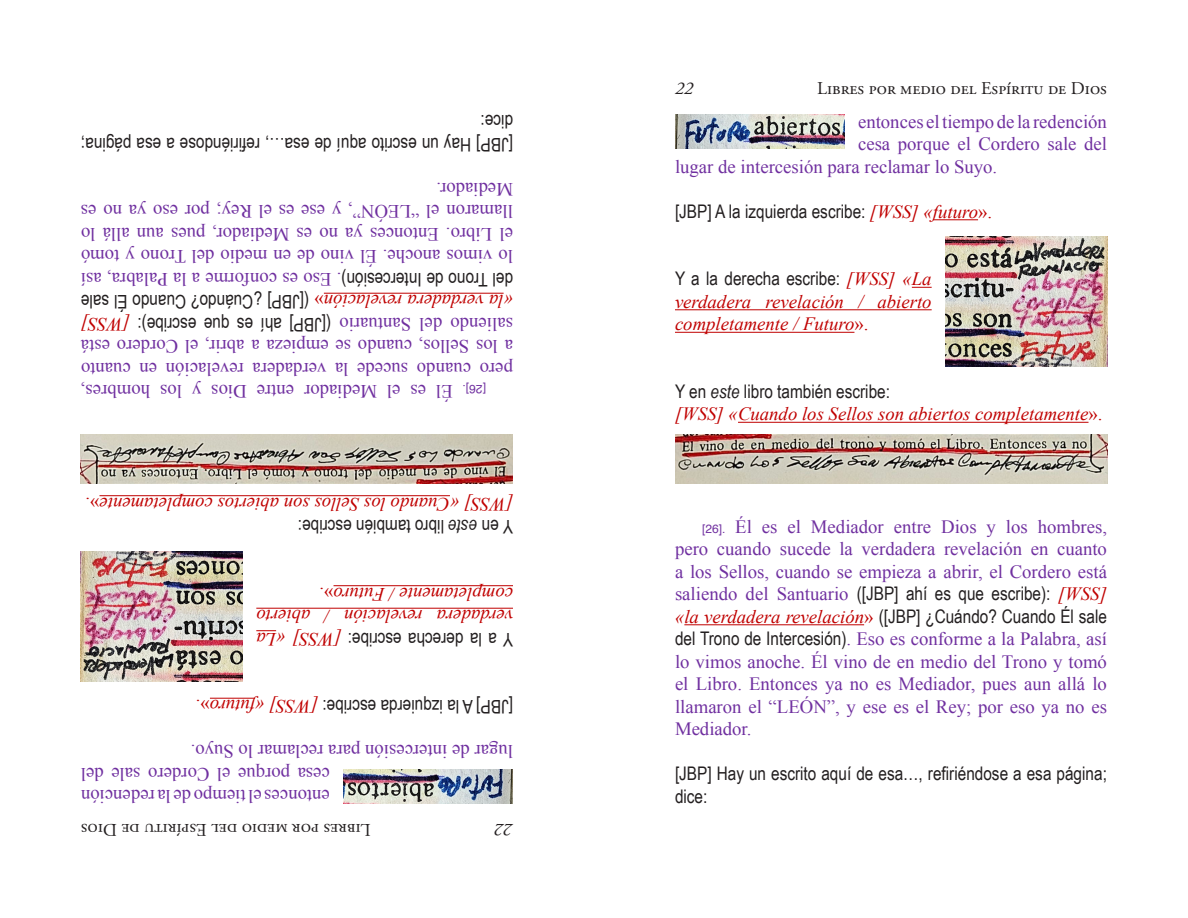
<style>
.page{position:relative;width:1188px;height:918px;background:#fff}
.page>*{position:absolute;margin:0;border:0;box-sizing:border-box;transform-origin:0 0}
.t1{font:18.75px/22.5px "Times New Roman";color:#7030a0;text-align:justify}
.t2{font:18.75px/22.5px "Arial Narrow";color:#231f20}
.t3{font:italic 18.75px/22.5px "Times New Roman";color:#c00000}
.t4{font:18px "Adobe Garamond Pro";color:#231f20}
.t5{font:italic 18px "Adobe Garamond Pro";color:#231f20}
.t6{font:12px "Helvetica";color:#7030a0}
.s1{font-family:"Arial Narrow";color:#231f20}
.s2{font-family:"Times New Roman";color:#7030a0}
.s3{font-family:"Times New Roman";font-style:italic;color:#c00000}
.s4{font-family:"Times New Roman";color:#c00000}
.s5{font-style:normal}
.s6{font-style:italic}
.s7{font-family:"Helvetica";font-size:12px}
</style>
<div class="page">
<hr style="left:210px;top:698px;width:45px;height:1px;background:#c00000">
<svg style="left:256px;top:630px;width:20px;height:1px"></svg>
<hr style="left:256px;top:608px;width:257px;height:1px;background:#c00000">
<hr style="left:334px;top:585px;width:179px;height:1px;background:#c00000">
<hr style="left:99px;top:495px;width:351px;height:1px;background:#c00000">
<hr style="left:324px;top:293px;width:180px;height:1px;background:#c00000">
<img style="left:343px;top:769px;width:170px;height:34px">
<img style="left:81px;top:551px;width:162px;height:131px">
<img style="left:81px;top:434px;width:432px;height:49px">
<hr style="left:933px;top:220px;width:45px;height:1px;background:#c00000">
<svg style="left:912px;top:287px;width:20px;height:1px"></svg>
<hr style="left:675px;top:310px;width:257px;height:1px;background:#c00000">
<hr style="left:675px;top:332px;width:179px;height:1px;background:#c00000">
<hr style="left:738px;top:422px;width:351px;height:1px;background:#c00000">
<hr style="left:684px;top:625px;width:180px;height:1px;background:#c00000">
<img style="left:675px;top:115px;width:170px;height:34px">
<img style="left:945px;top:236px;width:162px;height:131px">
<img style="left:675px;top:435px;width:432px;height:49px">
<p class="t2" style="left:513px;top:156px;width:433px;rotate:-180deg">[JBP] Hay un escrito aquí de esa…, refiriéndose a esa página; dice:</p>
<p class="t1" style="left:513px;top:291px;width:434px;rotate:-180deg"><span class="s1">del Trono de Intercesión)</span>. Eso es conforme a la Palabra, así lo vimos anoche. Él vino de en medio del Trono y tomó el Libro. Entonces ya no es Mediador, pues aun allá lo llamaron el “LEÓN”, y ese es el Rey; por eso ya no es Mediador.</p>
<p class="t2" style="left:513px;top:336px;width:433px;rotate:-180deg"><span class="s2">saliendo del Santuario</span> ([JBP] ahí es que escribe): <span class="s3">[WSS] «la verdadera revelación</span><span class="s4">»</span> ([JBP] ¿Cuándo? Cuando Él sale</p>
<p class="t1" style="left:513px;top:381px;width:434px;rotate:-180deg">pero cuando sucede la verdadera revelación en cuanto a los Sellos, cuando se empieza a abrir, el Cordero está</p>
<p class="t1" style="left:453px;top:403px;width:373px;rotate:-180deg">Él es el Mediador entre Dios y los hombres,</p>
<p class="t6" style="left:486px;top:399px;width:25px;rotate:-180deg">[26].</p>
<p class="t3" style="left:513px;top:516px;width:429px;rotate:-180deg">[WSS] «Cuando los Sellos son abiertos completamente<span class="s5">».</span></p>
<p class="t2" style="left:513px;top:539px;width:217px;rotate:-180deg">Y en <span class="s6">este</span> libro también escribe:</p>
<p class="t3" style="left:513px;top:628px;width:258px;rotate:-180deg">verdadera revelación / abierto completamente / Futuro<span class="s5">».</span></p>
<p class="t2" style="left:513px;top:651px;width:258px;rotate:-180deg">Y a la derecha escribe: <span class="s3">[WSS] «La</span></p>
<p class="t2" style="left:513px;top:719px;width:319px;rotate:-180deg">[JBP] A la izquierda escribe: <span class="s3">[WSS] «futuro</span><span class="s4">».</span></p>
<p class="t1" style="left:513px;top:763px;width:324px;rotate:-180deg">lugar de intercesión para reclamar lo Suyo.</p>
<p class="t1" style="left:330px;top:786px;width:250px;rotate:-180deg">cesa porque el Cordero sale del</p>
<p class="t1" style="left:330px;top:808px;width:250px;rotate:-180deg">entonces el tiempo de la redención</p>
<p class="t4" style="left:371px;top:840px;width:291px;rotate:-180deg">Libres por medio del Espíritu de Dios</p>
<p class="t5" style="left:513px;top:840px;width:19px;rotate:-180deg">22</p>
<p class="t5" style="left:675px;top:78px;width:19px">22</p>
<p class="t4" style="left:817px;top:78px;width:291px">Libres por medio del Espíritu de Dios</p>
<p class="t1" style="left:858px;top:110px;width:250px">entonces el tiempo de la redención</p>
<p class="t1" style="left:858px;top:132px;width:250px">cesa porque el Cordero sale del</p>
<p class="t1" style="left:675px;top:155px;width:324px">lugar de intercesión para reclamar lo Suyo.</p>
<p class="t2" style="left:675px;top:199px;width:319px">[JBP] A la izquierda escribe: <span class="s3">[WSS] «futuro</span><span class="s4">».</span></p>
<p class="t2" style="left:675px;top:267px;width:258px">Y a la derecha escribe: <span class="s3">[WSS] «La</span></p>
<p class="t3" style="left:675px;top:290px;width:258px">verdadera revelación / abierto completamente / Futuro<span class="s5">».</span></p>
<p class="t2" style="left:675px;top:379px;width:217px">Y en <span class="s6">este</span> libro también escribe:</p>
<p class="t3" style="left:675px;top:402px;width:429px">[WSS] «Cuando los Sellos son abiertos completamente<span class="s5">».</span></p>
<p class="t1" style="left:675px;top:515px;width:434px;text-indent:27px"><span class="s7">[26].</span> Él es el Mediador entre Dios y los hombres, pero cuando sucede la verdadera revelación en cuanto a los Sellos, cuando se empieza a abrir, el Cordero está</p>
<p class="t2" style="left:675px;top:582px;width:433px"><span class="s2">saliendo del Santuario</span> ([JBP] ahí es que escribe): <span class="s3">[WSS] «la verdadera revelación</span><span class="s4">»</span> ([JBP] ¿Cuándo? Cuando Él sale</p>
<p class="t1" style="left:675px;top:627px;width:434px"><span class="s1">del Trono de Intercesión)</span>. Eso es conforme a la Palabra, así lo vimos anoche. Él vino de en medio del Trono y tomó el Libro. Entonces ya no es Mediador, pues aun allá lo llamaron el “LEÓN”, y ese es el Rey; por eso ya no es Mediador.</p>
<p class="t2" style="left:675px;top:762px;width:433px">[JBP] Hay un escrito aquí de esa…, refiriéndose a esa página; dice:</p>
</div>
